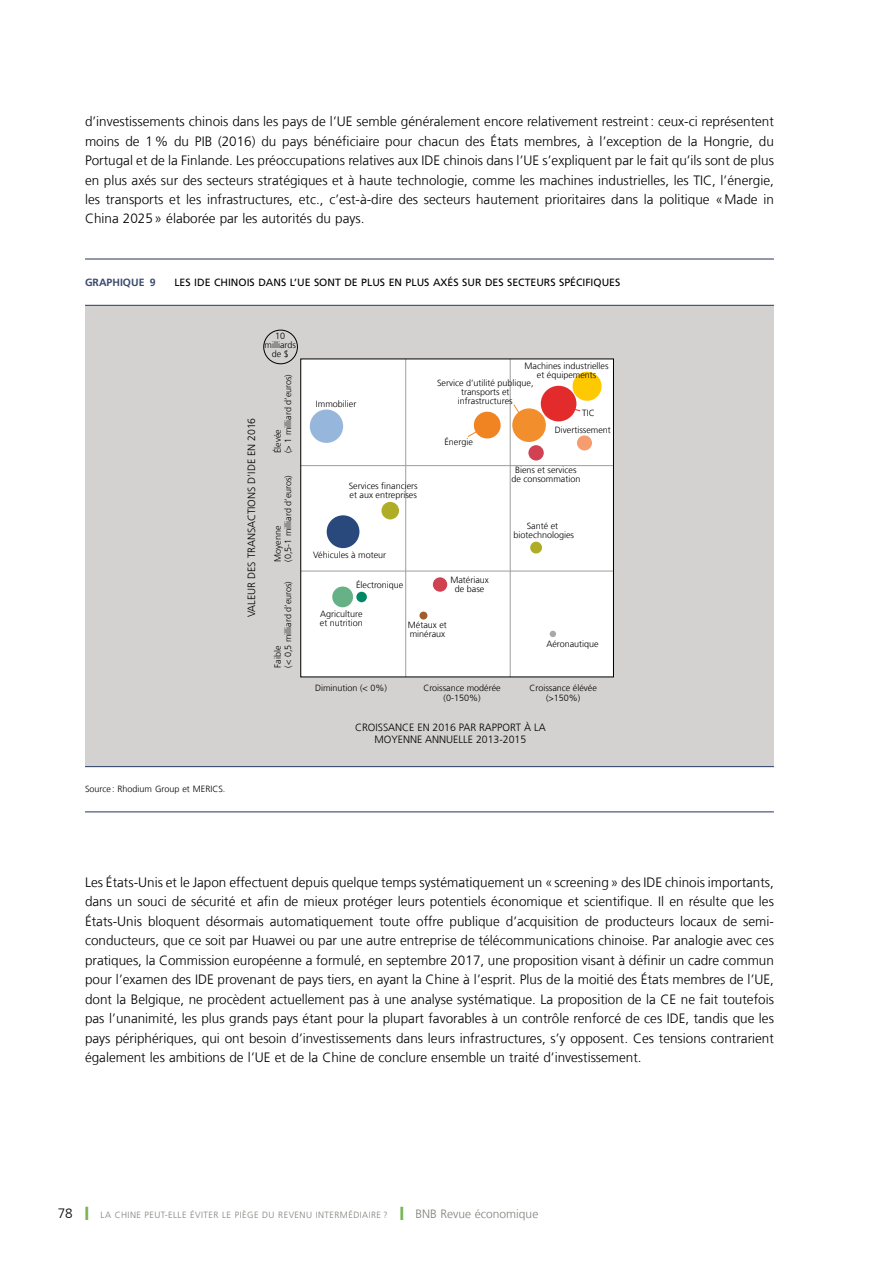
<style>
.page{position:relative;width:893px;height:1263px;background:#fff}
.page>*{position:absolute;margin:0;border:0;box-sizing:border-box;transform-origin:0 0}
.t1{font:300 13.5px/19.5px "Frutiger LT Com";color:#000;text-align:justify}
.t2{font:300 10.5px/12px "Frutiger LT Com";color:#000;text-align:center}
.t3{font:10.5px "Frutiger LT Com";color:#000}
.t4{font:700 10.5px "Frutiger LT Com";color:#3b4b6f}
.t5{font:300 9px/9px "Frutiger LT Com";color:#000;text-align:center}
.t6{font:300 9px "Frutiger LT Com";letter-spacing:.05em;color:#81807a}
.s1{font-size:13.5px;color:#000}
.s2{color:#77b552}
.s3{font-size:12px}
</style>
<div class="page">
<div style="left:85px;top:305px;width:689px;height:461px;background:#d4d2d0"></div>
<hr style="left:85px;top:258px;width:689px;height:2px;background:#3b4b6f">
<hr style="left:85px;top:305px;width:689px;height:1px;background:#3b4b6f">
<hr style="left:85px;top:766px;width:689px;height:1px;background:#3b4b6f">
<hr style="left:85px;top:811px;width:689px;height:1px;background:#3b4b6f">
<div style="left:301px;top:359px;width:312px;height:318px;background:#fff"></div>
<hr style="left:405px;top:359px;width:1px;height:318px;background:#9e9e9b">
<hr style="left:301px;top:465px;width:312px;height:1px;background:#9e9e9b">
<hr style="left:301px;top:571px;width:312px;height:1px;background:#9e9e9b">
<hr style="left:510px;top:359px;width:1px;height:318px;background:#9e9e9b">
<div style="left:300px;top:359px;width:314px;height:318px;border:1px solid #000"></div>
<div style="left:310px;top:409px;width:33px;height:34px;background:#97b6dc;border-radius:50%"></div>
<div style="left:474px;top:412px;width:27px;height:26px;background:#f18422;border-radius:50%"></div>
<div style="left:512px;top:408px;width:34px;height:34px;background:#f38e2c;border-radius:50%"></div>
<div style="left:541px;top:386px;width:35px;height:35px;background:#e42b2b;border-radius:50%"></div>
<div style="left:577px;top:435px;width:15px;height:15px;background:#f59d6e;border-radius:50%"></div>
<div style="left:573px;top:372px;width:29px;height:29px;background:#fec900;border-radius:50%"></div>
<div style="left:528px;top:445px;width:16px;height:15px;background:#d04152;border-radius:50%"></div>
<div style="left:327px;top:515px;width:32px;height:33px;background:#29497c;border-radius:50%"></div>
<div style="left:381px;top:502px;width:18px;height:17px;background:#aead25;border-radius:50%"></div>
<div style="left:530px;top:542px;width:12px;height:11px;background:#aead25;border-radius:50%"></div>
<div style="left:332px;top:586px;width:21px;height:21px;background:#66b186;border-radius:50%"></div>
<div style="left:356px;top:592px;width:11px;height:10px;background:#008765;border-radius:50%"></div>
<div style="left:433px;top:577px;width:14px;height:15px;background:#d04152;border-radius:50%"></div>
<div style="left:419px;top:612px;width:8px;height:7px;background:#a15d2a;border-radius:50%"></div>
<svg style="left:550px;top:631px;width:6px;height:6px"></svg>
<svg style="left:513px;top:404px;width:8px;height:11px"></svg>
<svg style="left:467px;top:428px;width:15px;height:10px"></svg>
<svg style="left:574px;top:406px;width:7px;height:6px"></svg>
<div style="left:263px;top:330px;width:35px;height:34px;border:1px solid #000;border-radius:50%"></div>
<p class="t1" style="left:85px;top:111px;width:690px">d’investissements chinois dans les pays de l’UE semble généralement encore relativement restreint: ceux-ci représentent moins de 1% du PIB (2016) du pays bénéficiaire pour chacun des États membres, à l’exception de la Hongrie, du Portugal et de la Finlande. Les préoccupations relatives aux IDE chinois dans l’UE s’expliquent par le fait qu’ils sont de plus en plus axés sur des secteurs stratégiques et à haute technologie, comme les machines industrielles, les TIC , l’énergie, les transports et les infrastructures, etc., c’est-à-dire des secteurs hautement prioritaires dans la politique « Made in China 2025» élaborée par les autorités du pays.</p>
<p class="t4" style="left:85px;top:276px;width:72px">GRAPHIQUE 9</p>
<p class="t3" style="left:174px;top:276px;width:448px">LES IDE CHINOIS DANS L’UE SONT DE PLUS EN PLUS AXÉS SUR DES SECTEURS SPÉCIFIQUES</p>
<p class="t5" style="left:85px;top:785px;width:142px">Source: Rhodium Group et ME RICS .</p>
<p class="t2" style="left:245px;top:617px;width:201px;rotate:-90deg">VALEUR DES TRANSACTIONS D’IDE EN 2016</p>
<p class="t5" style="left:265px;top:331px;width:33px">10 milliards de $</p>
<p class="t5" style="left:272px;top:453px;width:81px;line-height:10.5px;text-align:left;rotate:-90deg">Élevée<br>(&gt; 1 milliard d’euros)</p>
<p class="t5" style="left:272px;top:562px;width:88px;line-height:10.5px;text-align:left;rotate:-90deg">Moyenne<br>(0,5-1 milliard d’euros)</p>
<p class="t5" style="left:272px;top:668px;width:88px;line-height:10.5px;text-align:left;rotate:-90deg">Faible<br>(&lt; 0,5 milliard d’euros)</p>
<p class="t5" style="left:316px;top:399px;width:42px">Immobilier</p>
<p class="t5" style="left:349px;top:481px;width:70px;text-align:left">Services financiers et aux entreprises</p>
<p class="t5" style="left:313px;top:550px;width:75px">Véhicules à moteur</p>
<p class="t5" style="left:525px;top:361px;width:86px">Machines industrielles et équipements</p>
<p class="t5" style="left:437px;top:379px;width:98px">Service d’utilité publique, transports et infrastructures</p>
<p class="t5" style="left:444px;top:437px;width:30px">Énergie</p>
<p class="t5" style="left:582px;top:408px;width:14px">TIC</p>
<p class="t5" style="left:555px;top:425px;width:57px">Divertissement</p>
<p class="t5" style="left:511px;top:466px;width:71px">Biens et services de consommation</p>
<p class="t5" style="left:513px;top:521px;width:62px">Santé et biotechnologies</p>
<p class="t5" style="left:450px;top:576px;width:40px">Matériaux de base</p>
<p class="t5" style="left:356px;top:580px;width:49px">Électronique</p>
<p class="t5" style="left:320px;top:609px;width:45px;text-align:left">Agriculture et nutrition</p>
<p class="t5" style="left:408px;top:620px;width:40px;text-align:left">Métaux et minéraux</p>
<p class="t5" style="left:315px;top:683px;width:73px">Diminution (&lt; 0%)</p>
<p class="t5" style="left:423px;top:682px;width:79px;line-height:10.5px">Croissance modérée (0-150%)</p>
<p class="t5" style="left:546px;top:639px;width:54px">Aéronautique</p>
<p class="t5" style="left:530px;top:682px;width:69px;line-height:10.5px">Croissance élévée (&gt;150%)</p>
<p class="t2" style="left:355px;top:721px;width:192px">CROISSANCE EN 2016 PAR RAPPORT À LA<br>MOYENNE ANNUELLE 2013-2015</p>
<p class="t1" style="left:85px;top:872px;width:690px">Les États-U nis et le Japon effectuent depuis quelque temps systématiquement un «screening» des IDE chinois importants, dans un souci de sécurité et afin de mieux protéger leurs potentiels économique et scientifique. Il en résulte que les États-U nis bloquent désormais automatiquement toute offre publique d’acquisition de producteurs locaux de semi&shy;conducteurs, que ce soit par Huawei ou par une autre entreprise de télécommunications chinoise. Par analogie avec ces pratiques, la Commission européenne a formulé, en septembre 2017, une proposition visant à définir un cadre commun pour l’examen des IDE provenant de pays tiers, en ayant la Chine à l’esprit. Plus de la moitié des États membres de l’UE, dont la Belgique, ne procèdent actuellement pas à une analyse systématique. La proposition de la CE ne fait toutefois pas l’unanimité, les plus grands pays étant pour la plupart favorables à un contrôle renforcé de ces IDE, tandis que les pays périphériques, qui ont besoin d’investissements dans leurs infrastructures, s’y opposent. Ces tensions contrarient également les ambitions de l’UE et de la C hine de conclure ensemble un traité d’investissement.</p>
<p class="t6" style="left:58px;top:1209px;width:482px"><span class="s1">78</span> <span class="s2">❙</span> La Ch ine peut-elle éviter le piège du revenu intermédiaire ? <span class="s2">❙</span> <span class="s3">BNB Revue économique</span></p>
</div>
